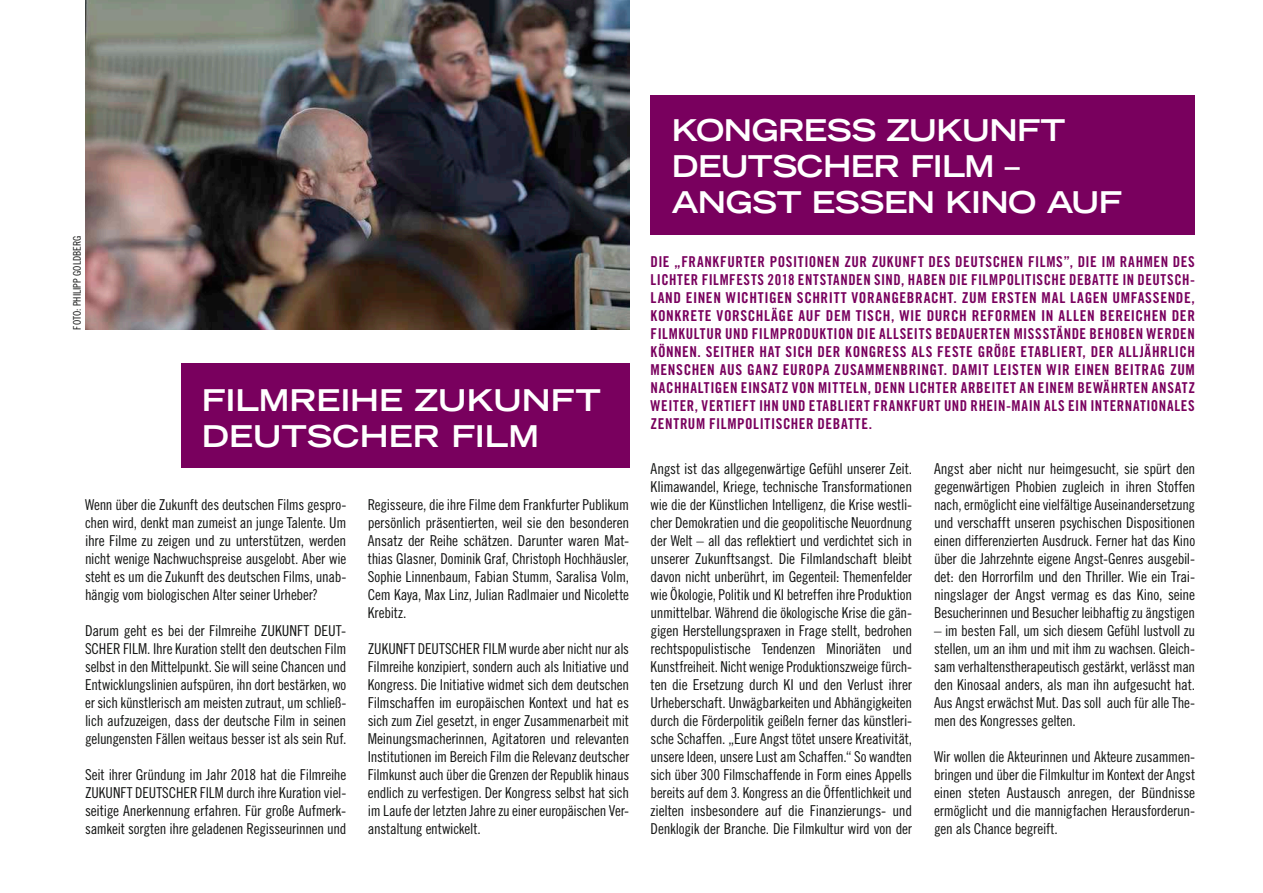
<style>
.page{position:relative;width:1263px;height:893px;background:#fff}
.page>*{position:absolute;margin:0;border:0;box-sizing:border-box;transform-origin:0 0}
.t1{font:700 expanded 30px/36px "Trade Gothic LT Std";letter-spacing:-.015em;color:#fff}
.t2{font:15px/18px "Trade Gothic LT Std Cn 18";letter-spacing:-.015em;color:#131413;text-align:justify}
.t3{font:15px/18px "Trade Gothic LT Std Bd Cn 20";letter-spacing:.04em;color:#79005e;text-align:justify}
.t4{font:10.5px "Trade Gothic LT Std Cn 18";color:#131413}
</style>
<div class="page">
<div style="left:181px;top:363px;width:448px;height:105px;background:#79005e"></div>
<div style="left:651px;top:95px;width:544px;height:140px;background:#79005e"></div>
<img style="left:85px;top:0;width:544px;height:330px">
<p class="t4" style="left:71px;top:330px;width:95px;rotate:-90deg">FOTO: PHILIPP GOLDBERG</p>
<h1 class="t1" style="left:202px;top:382px;width:400px">FILMREIHE ZUKUNFT<br>DEUTSCHER FILM</h1>
<p class="t2" style="left:85px;top:496px;width:263px">Wenn über die Zukunft des deutschen Films gespro&shy;chen wird, denkt man zumeist an junge Talente. Um ihre Filme zu zeigen und zu unterstützen, werden nicht wenige Nachwuchspreise ausgelobt. Aber wie steht es um die Zukunft des deutschen Films, unab&shy;hängig vom biologischen Alter seiner Urheber?</p>
<p class="t2" style="left:85px;top:622px;width:263px">Darum geht es bei der Filmreihe ZUKUNFT DEUT-SCHER FILM. Ihre Kuration stellt den deutschen Film selbst in den Mittelpunkt. Sie will seine Chancen und Entwicklungslinien aufspüren, ihn dort bestärken, wo er sich künstlerisch am meisten zutraut, um schließ&shy;lich aufzuzeigen, dass der deutsche Film in seinen gelungensten Fällen weitaus besser ist als sein Ruf.</p>
<p class="t2" style="left:85px;top:766px;width:263px">Seit ihrer Gründung im Jahr 2018 hat die Filmreihe ZUKUNFT DEUTSCHER FILM durch ihre Kuration viel&shy;seitige Anerkennung erfahren. Für große Aufmerk&shy;samkeit sorgten ihre geladenen Regisseurinnen und</p>
<p class="t2" style="left:368px;top:496px;width:263px">Regisseure, die ihre Filme dem Frankfurter Publikum persönlich präsentierten, weil sie den besonderen Ansatz der Reihe schätzen. Darunter waren Mat&shy;thias Glasner, Dominik Graf, Christoph Hochhäusler, Sophie Linnenbaum, Fabian Stumm, Saralisa Volm, Cem Kaya, Max Linz, Julian Radlmaier und Nicolette Krebitz.</p>
<p class="t2" style="left:368px;top:640px;width:263px">ZUKUNFT DEUTSCHER FILM wurde aber nicht nur als Filmreihe konzipiert, sondern auch als Initiative und Kongress. Die Initiative widmet sich dem deutschen Filmschaffen im europäischen Kontext und hat es sich zum Ziel gesetzt, in enger Zusammenarbeit mit Meinungsmacherinnen, Agitatoren und relevanten Institutionen im Bereich Film die Relevanz deutscher Filmkunst auch über die Grenzen der Republik hinaus endlich zu verfestigen. Der Kongress selbst hat sich im Laufe der letzten Jahre zu einer europäischen Ver&shy;anstaltung entwickelt.</p>
<h1 class="t1" style="left:672px;top:112px;width:452px">KONGRESS ZUKUNFT<br>DEUTSCHER FILM –<br>ANGST ESSEN KINO AUF</h1>
<p class="t3" style="left:651px;top:253px;width:546px">DIE „FRANKFURTER POSITIONEN ZUR ZUKUNFT DES DEUTSCHEN FILMS”, DIE IM RAHMEN DES LICHTER FILMFESTS 2018 ENTSTANDEN SIND, HABEN DIE FILMPOLITISCHE DEBATTE IN DEUTSCH-LAND EINEN WICHTIGEN SCHRITT VORANGEBRACHT. ZUM ERSTEN MAL LAGEN UMFASSENDE, KONKRETE VORSCHLÄGE AUF DEM TISCH, WIE DURCH REFORMEN IN ALLEN BEREICHEN DER FILMKULTUR UND FILMPRODUKTION DIE ALLSEITS BEDAUERTEN MISSSTÄNDE BEHOBEN WERDEN KÖNNEN. SEITHER HAT SICH DER KONGRESS ALS FESTE GRÖßE ETABLIERT, DER ALLJÄHRLICH MENSCHEN AUS GANZ EUROPA ZUSAMMENBRINGT. DAMIT LEISTEN WIR EINEN BEITRAG ZUM NACHHALTIGEN EINSATZ VON MITTELN, DENN LICHTER ARBEITET AN EINEM BEWÄHRTEN ANSATZ WEITER, VERTIEFT IHN UND ETABLIERT FRANKFURT UND RHEIN-MAIN ALS EIN INTERNATIONALES ZENTRUM FILMPOLITISCHER DEBATTE.</p>
<p class="t2" style="left:651px;top:460px;width:263px">Angst ist das allgegenwärtige Gefühl unserer Zeit.<br>Klimawandel, Kriege, technische Transformationen wie die der Künstlichen Intelligenz, die Krise westli&shy;cher Demokratien und die geopolitische Neuordnung der Welt – all das reflektiert und verdichtet sich in unserer Zukunftsangst. Die Filmlandschaft bleibt davon nicht unberührt, im Gegenteil: Themenfelder wie Ökologie, Politik und KI betreffen ihre Produktion unmittelbar. Während die ökologische Krise die gän&shy;gigen Herstellungspraxen in Frage stellt, bedrohen rechtspopulistische Tendenzen Minoriäten und Kunstfreiheit. Nicht wenige Produktionszweige fürch&shy;ten die Ersetzung durch KI und den Verlust ihrer Urheberschaft. Unwägbarkeiten und Abhängigkeiten durch die Förderpolitik geißeln ferner das künstleri&shy;sche Schaffen. „Eure Angst tötet unsere Kreativität, unsere Ideen, unsere Lust am Schaffen.“ So wandten sich über 300 Filmschaffende in Form eines Appells bereits auf dem 3. Kongress an die Öffentlichkeit und zielten insbesondere auf die Finanzierungs- und Denklogik der Branche. Die Filmkultur wird von der</p>
<p class="t2" style="left:934px;top:460px;width:263px">Angst aber nicht nur heimgesucht, sie spürt den gegenwärtigen Phobien zugleich in ihren Stoffen nach, ermöglicht eine vielfältige Auseinandersetzung und verschafft unseren psychischen Dispositionen einen differenzierten Ausdruck. Ferner hat das Kino über die Jahrzehnte eigene Angst-Genres ausgebil&shy;det: den Horrorfilm und den Thriller. Wie ein Trai&shy;ningslager der Angst vermag es das Kino, seine Besucherinnen und Besucher leibhaftig zu ängstigen</p>
<p class="t2" style="left:934px;top:622px;width:263px">– im besten Fall, um sich diesem Gefühl lustvoll zu stellen, um an ihm und mit ihm zu wachsen. Gleich&shy;sam verhaltenstherapeutisch gestärkt, verlässt man den Kinosaal anders, als man ihn aufgesucht hat.<br>Aus Angst erwächst Mut. Das soll auch für alle The&shy;men des Kongresses gelten.</p>
<p class="t2" style="left:934px;top:748px;width:263px">Wir wollen die Akteurinnen und Akteure zusammen&shy;bringen und über die Filmkultur im Kontext der Angst einen steten Austausch anregen, der Bündnisse ermöglicht und die mannigfachen Herausforderun&shy;gen als Chance begreift.</p>
</div>
